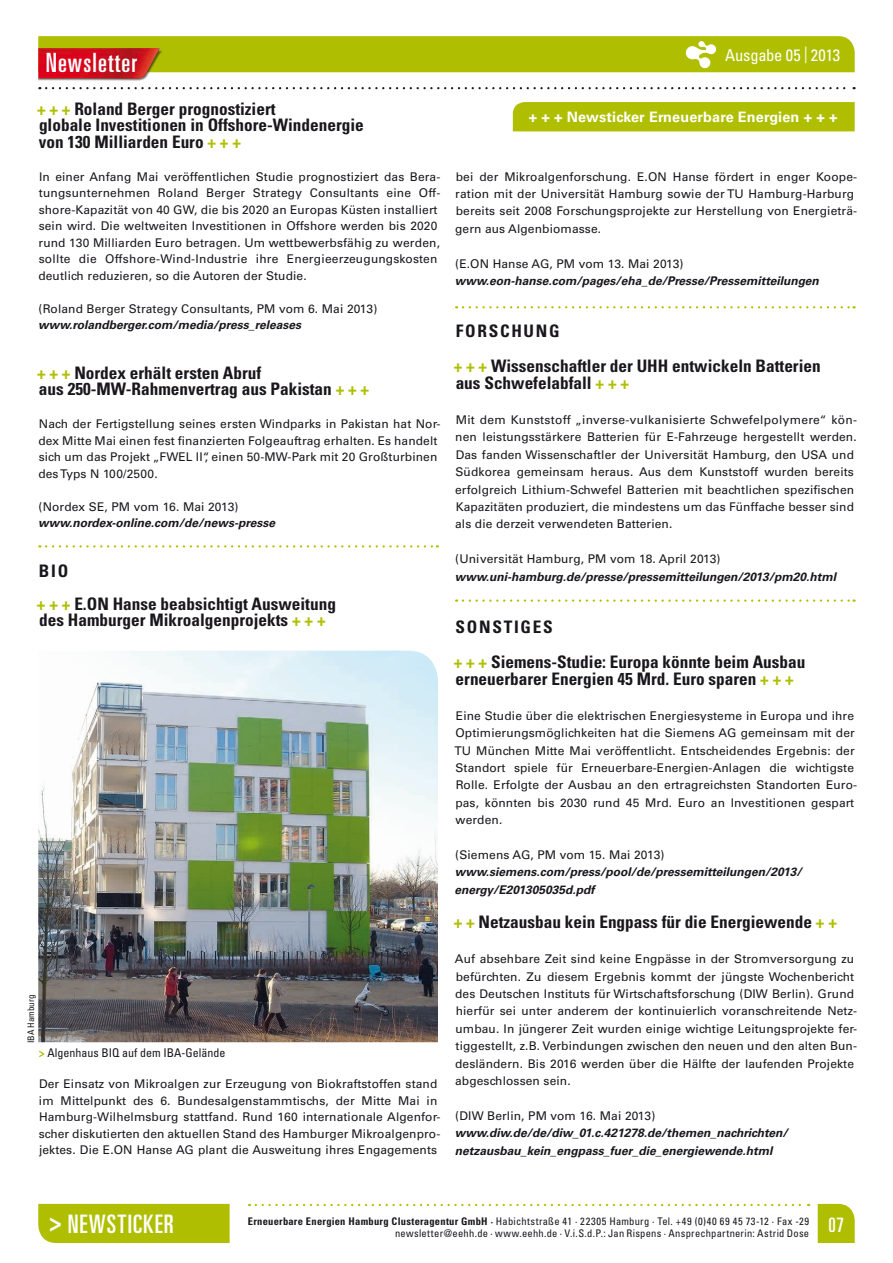
<style>
.page{position:relative;width:893px;height:1263px;background:#fff}
.page>*{position:absolute;margin:0;border:0;box-sizing:border-box;transform-origin:0 0}
.t1{font:ultra-condensed 26.55px "Univers LT Std";letter-spacing:.045em;color:#fff}
.t2{font:ultra-condensed 25.5px "Univers LT Std";letter-spacing:.045em;color:#fff}
.t3{font:ultra-condensed 19.8px "Univers LT Std";color:#fff}
.t4{font:700 condensed 17.25px/16.5px "Univers LT Std";color:#1a171c}
.t5{font:condensed 16.5px "Univers LT Std";letter-spacing:-.01em;color:#fff}
.t6{font:700 14.4px "Univers LT Std";letter-spacing:.01em;color:#fff}
.t7{font:12px/17.4px "Univers LT Std";letter-spacing:.01em;color:#1a171c}
.t8{font:italic 700 12px/17.4px "Univers LT Std";color:#1a171c}
.t9{font:condensed 12px "Univers LT Std";color:#1a171c}
.t10{font:condensed 10.5px/12.6px "Univers LT Std";letter-spacing:.025em;color:#1a171c;text-align:right}
.t11{font:condensed 9px "Univers LT Std";color:#1a171c}
.s1{color:#afbf00}
.s2{font-weight:700;color:#afbf00}
.s3{font-weight:700;font-stretch:condensed}
.s4{font-weight:700}
</style>
<div class="page">
<img style="left:38px;top:72px;width:150px;height:9px">
<svg style="left:46px;top:87px;width:809px;height:2px"></svg>
<svg style="left:38px;top:36px;width:817px;height:36px;background:#b3af07"></svg>
<svg style="left:256px;top:1204px;width:553px;height:2px"></svg>
<svg style="left:818px;top:1204px;width:37px;height:39px"></svg>
<div style="left:38px;top:1204px;width:192px;height:39px;background:#afbf00"></div>
<img style="left:38px;top:651px;width:400px;height:391px">
<svg style="left:46px;top:545px;width:392px;height:2px"></svg>
<svg style="left:463px;top:306px;width:392px;height:2px"></svg>
<svg style="left:463px;top:599px;width:392px;height:3px"></svg>
<div style="left:513px;top:102px;width:342px;height:29px;background:#afbf00"></div>
<h1 class="t1" style="left:46px;top:48px;width:93px">Newsletter</h1>
<h3 class="t5" style="left:725px;top:44px;width:117px">Ausgabe 05 | 2013</h3>
<h3 class="t4" style="left:37px;top:100px;width:328px"><span class="s1">+ + +</span> Roland Berger prognostiziert<br>globale Investitionen in Offshore-Windenergie von 130 Milliarden Euro <span class="s1">+ + +</span></h3>
<p class="t7" style="left:38px;top:168px;width:403px;line-height:16.5px">In einer Anfang Mai veröffentlichen Studie prognostiziert das Bera&shy;tungsunternehmen Roland Berger Strategy Consultants eine Off&shy;shore-Kapazität von 40 GW, die bis 2020 an Europas Küsten installiert sein wird. Die weltweiten Investitionen in Offshore werden bis 2020 rund 130 Milliarden Euro betragen. Um wettbewerbsfähig zu werden, sollte die Offshore-Wind-Industrie ihre Energieerzeugungskosten deutlich reduzieren, so die Autoren der Studie.</p>
<p class="t7" style="left:39px;top:300px;width:340px">(Roland Berger Strategy Consultants, PM vom 6. Mai 2013)</p>
<p class="t8" style="left:38px;top:316px;width:264px">www.rolandberger.com/media/press_releases</p>
<h3 class="t4" style="left:37px;top:364px;width:334px"><span class="s1">+ + +</span> Nordex erhält ersten Abruf<br>aus 250-MW-Rahmenvertrag aus Pakistan <span class="s1">+ + +</span></h3>
<p class="t7" style="left:38px;top:416px;width:403px;line-height:16.5px">Nach der Fertigstellung seines ersten Windparks in Pakistan hat Nor&shy;dex Mitte Mai einen fest finanzierten Folgeauftrag erhalten. Es handelt sich um das Projekt „FWEL II“, einen 50-MW-Park mit 20 Großturbinen des Typs N 100/2500.</p>
<p class="t7" style="left:39px;top:498px;width:201px">(Nordex SE, PM vom 16. Mai 2013)</p>
<p class="t8" style="left:38px;top:514px;width:239px">www.nordex-online.com/de/news-presse</p>
<h3 class="t4" style="left:37px;top:554px;width:300px;line-height:33px">Bio<br><span class="s1">+ + +</span> E.ON Hanse beabsichtigt Ausweitung</h3>
<h3 class="t4" style="left:39px;top:612px;width:288px">des Hamburger Mikroalgenprojekts <span class="s1">+ + +</span></h3>
<p class="t11" style="left:25px;top:1043px;width:50px;rotate:-90deg">IBA Hamburg</p>
<p class="t9" style="left:39px;top:1045px;width:188px"><span class="s2">&gt;</span> Algenhaus BIQ auf dem IBA-Gelände</p>
<p class="t7" style="left:39px;top:1076px;width:403px;line-height:16.5px">Der Einsatz von Mikroalgen zur Erzeugung von Biokraftstoffen stand im Mittelpunkt des 6. Bundesalgenstammtischs, der Mitte Mai in Hamburg-Wilhelmsburg stattfand. Rund 160 internationale Algenfor&shy;scher diskutierten den aktuellen Stand des Hamburger Mikroalgenpro&shy;jektes. Die E.ON Hanse AG plant die Ausweitung ihres Engagements</p>
<p class="t6" style="left:529px;top:108px;width:310px">+ + + Newsticker Erneuerbare Energien + + +</p>
<p class="t7" style="left:455px;top:168px;width:403px">bei der Mikroalgenforschung. E.ON Hanse fördert in enger Koope&shy;ration mit der Universität Hamburg sowie der TU Hamburg-Harburg bereits seit 2008 Forschungsprojekte zur Herstellung von Energieträ&shy;gern aus Algenbiomasse.</p>
<p class="t7" style="left:455px;top:255px;width:230px">(E.ON Hanse AG, PM vom 13. Mai 2013)</p>
<p class="t8" style="left:455px;top:272px;width:366px">www.eon-hanse.com/pages/eha_de/Presse/Pressemitteilungen</p>
<h3 class="t4" style="left:454px;top:313px;width:369px;line-height:34.8px">Forschung<br><span class="s1">+ + +</span> Wissenschaftler der UHH entwickeln Batterien</h3>
<h3 class="t4" style="left:456px;top:375px;width:175px">aus Schwefelabfall <span class="s1">+ + +</span></h3>
<p class="t7" style="left:455px;top:411px;width:403px">Mit dem Kunststoff „inverse-vulkanisierte Schwefelpolymere“ kön&shy;nen leistungsstärkere Batterien für E-Fahrzeuge hergestellt werden.<br>Das fanden Wissenschaftler der Universität Hamburg, den USA und Südkorea gemeinsam heraus. Aus dem Kunststoff wurden bereits erfolgreich Lithium-Schwefel Batterien mit beachtlichen spezifischen Kapazitäten produziert, die mindestens um das Fünffache besser sind als die derzeit verwendeten Batterien.</p>
<p class="t7" style="left:455px;top:550px;width:267px">(Universität Hamburg, PM vom 18. April 2013)</p>
<p class="t8" style="left:455px;top:568px;width:383px">www.uni-hamburg.de/presse/pressemitteilungen/2013/pm20.html</p>
<h3 class="t4" style="left:454px;top:609px;width:353px;line-height:34.8px">Sonstiges<br><span class="s1">+ + +</span> Siemens-Studie: Europa könnte beim Ausbau</h3>
<h3 class="t4" style="left:456px;top:670px;width:340px">erneuerbarer Energien 45 Mrd. Euro sparen <span class="s1">+ + +</span></h3>
<p class="t7" style="left:454px;top:707px;width:404px">Eine Studie über die elektrischen Energiesysteme in Europa und ihre Optimierungsmöglichkeiten hat die Siemens AG gemeinsam mit der TU München Mitte Mai veröffentlicht. Entscheidendes Ergebnis: der Standort spiele für Erneuerbare-Energien-Anlagen die wichtigste Rolle. Erfolgte der Ausbau an den ertragreichsten Standorten Euro&shy;pas, könnten bis 2030 rund 45 Mrd. Euro an Investitionen gespart werden.</p>
<p class="t7" style="left:455px;top:846px;width:211px">(Siemens AG, PM vom 15. Mai 2013)</p>
<p class="t8" style="left:454px;top:863px;width:349px">www.siemens.com/press/pool/de/pressemitteilungen/2013/ energy/E201305035d.pdf</p>
<h3 class="t4" style="left:454px;top:914px;width:385px"><span class="s1">+ +</span> Netzausbau kein Engpass für die Energiewende <span class="s1">+ +</span></h3>
<p class="t7" style="left:455px;top:950px;width:404px">Auf absehbare Zeit sind keine Engpässe in der Stromversorgung zu befürchten. Zu diesem Ergebnis kommt der jüngste Wochenbericht des Deutschen Instituts für Wirtschaftsforschung (DIW Berlin). Grund hierfür sei unter anderem der kontinuierlich voranschreitende Netz&shy;umbau. In jüngerer Zeit wurden einige wichtige Leitungsprojekte fer&shy;tiggestellt, z.B. Verbindungen zwischen den neuen und den alten Bun&shy;desländern. Bis 2016 werden über die Hälfte der laufenden Projekte abgeschlossen sein.</p>
<p class="t7" style="left:455px;top:1107px;width:202px">(DIW Berlin, PM vom 16. Mai 2013)</p>
<p class="t8" style="left:455px;top:1124px;width:335px">www.diw.de/de/diw_01.c.421278.de/themen_nachrichten/ netzausbau_kein_engpass_fuer_die_energiewende.html</p>
<h2 class="t2" style="left:49px;top:1209px;width:126px"><span class="s3">&gt;</span> NEWSTICKER</h2>
<h3 class="t3" style="left:828px;top:1213px;width:17px">07</h3>
<p class="t10" style="left:248px;top:1215px;width:563px"><span class="s4">Erneuerbare Energien Hamburg Clusteragentur GmbH ·</span> Habichtstraße 41 · 22305 Hamburg · Tel. +49 (0)40 69 45 73-12 · Fax -29 newsletter@eehh.de · www.eehh.de · V.i.S.d.P.: Jan Rispens · Ansprechpartnerin: Astrid Dose</p>
</div>
